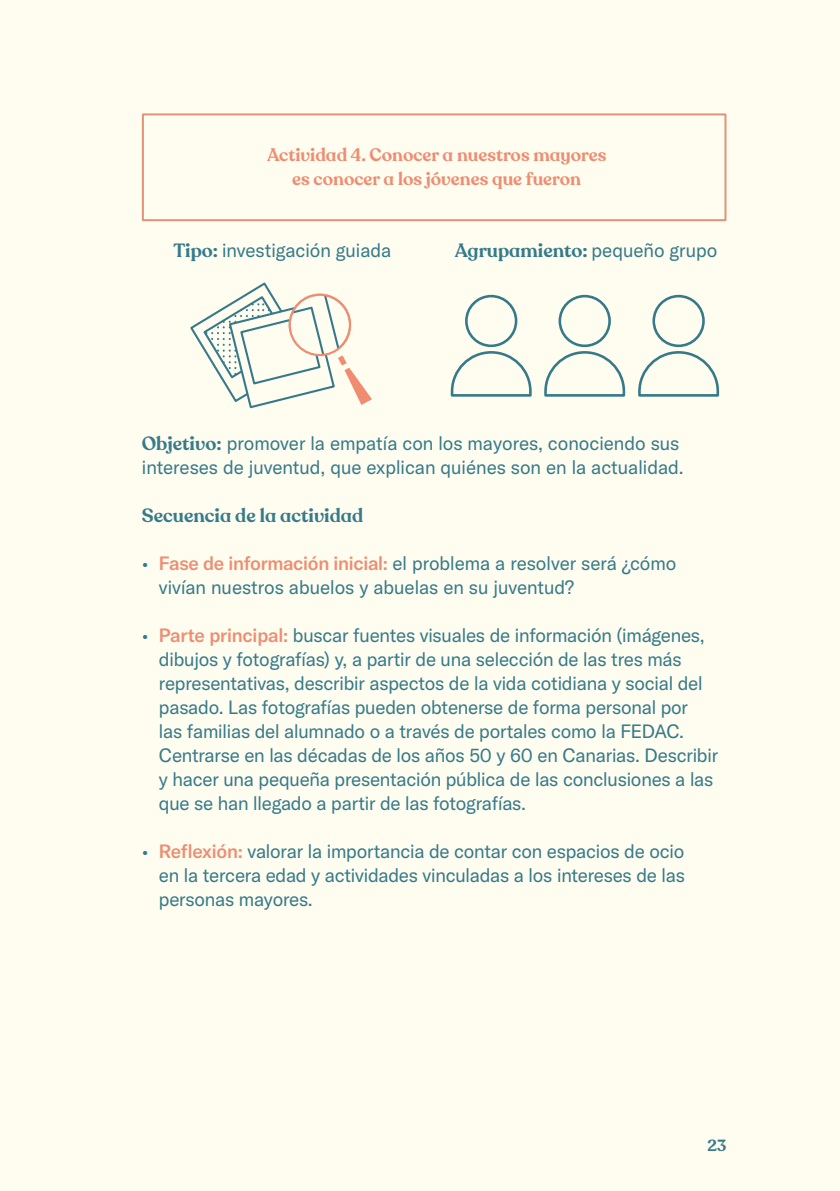
<style>
.page{position:relative;width:840px;height:1191px;background:#fff}
.page>*{position:absolute;margin:0;border:0;box-sizing:border-box;transform-origin:0 0}
.t1{font:19px/24px "GT America LCG";letter-spacing:-.01em;color:#367b8b}
.t2{font:600 19px "Recoleta Alt";color:#367b8b}
.t3{font:600 18px/24px "Recoleta Alt";color:#ef8c72;text-align:center}
.t4{font:600 16px "Recoleta Alt";color:#367b8b}
.s1{font-family:"Recoleta Alt";font-weight:600}
.s2{font-family:"GT America LCG";font-weight:400}
.s3{font-weight:500;color:#ee8d72}
</style>
<div class="page">
<div style="left:0;top:0;width:839px;height:1191px;background:#fffdef"></div>
<div style="left:142px;top:113px;width:584px;height:108px;border:2px solid #e29278"></div>
<svg style="left:190px;top:282px;width:182px;height:127px"></svg>
<div style="left:288px;top:294px;width:63px;height:62px;border:2px solid #ef8c72;border-radius:50%"></div>
<svg style="left:450px;top:351px;width:82px;height:46px"></svg>
<div style="left:465px;top:295px;width:52px;height:52px;border:3px solid #367a8a;border-radius:50%"></div>
<svg style="left:544px;top:351px;width:82px;height:46px"></svg>
<div style="left:558px;top:295px;width:52px;height:52px;border:3px solid #367a8a;border-radius:50%"></div>
<svg style="left:638px;top:351px;width:82px;height:46px"></svg>
<div style="left:652px;top:295px;width:52px;height:52px;border:3px solid #367a8a;border-radius:50%"></div>
<p class="t3" style="left:267px;top:144px;width:340px">Actividad 4. Conocer a nuestros mayores es conocer a los jóvenes que fueron</p>
<p class="t1" style="left:173px;top:237px;width:219px"><span class="s1">Tipo:</span> investigación guiada</p>
<p class="t2" style="left:454px;top:239px;width:264px">Agrupamiento: <span class="s2">pequeño grupo</span></p>
<p class="t1" style="left:142px;top:429px;width:543px"><span class="s1">Objetivo:</span> promover la empatía con los mayores, conociendo sus intereses de juventud, que explican quiénes son en la actualidad.</p>
<p class="t2" style="left:142px;top:503px;width:223px">Secuencia de la actividad</p>
<p class="t1" style="left:159px;top:549px;width:518px;text-indent:-17px">• <span class="s3">Fase de información inicial:</span> el problema a resolver será ¿cómo vivían nuestros abuelos y abuelas en su juventud?</p>
<p class="t1" style="left:159px;top:621px;width:560px;text-indent:-17px">• <span class="s3">Parte principal:</span> buscar fuentes visuales de información (imágenes, dibujos y fotografías) y, a partir de una selección de las tres más representativas, describir aspectos de la vida cotidiana y social del pasado. Las fotografías pueden obtenerse de forma personal por<br>las familias del alumnado o a través de portales como la FEDAC.<br>Centrarse en las décadas de los años 50 y 60 en Canarias. Describir y hacer una pequeña presentación pública de las conclusiones a las que se han llegado a partir de las fotografías.</p>
<p class="t1" style="left:159px;top:837px;width:527px;text-align:justify;text-indent:-17px">• <span class="s3">Reflexión:</span> valorar la importancia de contar con espacios de ocio en la tercera edad y actividades vinculadas a los intereses de las personas mayores.</p>
<p class="t4" style="left:707px;top:1135px;width:20px">23</p>
</div>
